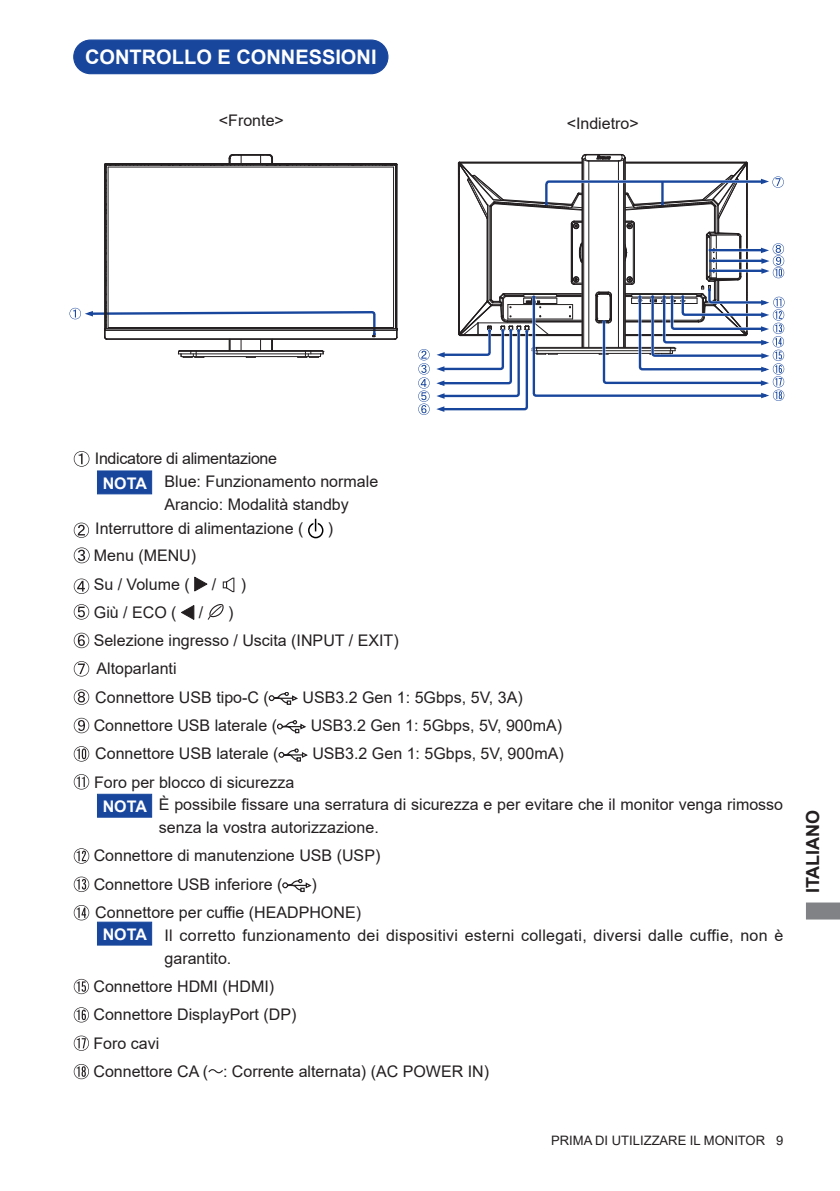
<style>
.page{position:relative;width:840px;height:1191px;background:#fff}
.page>*{position:absolute;margin:0;border:0;box-sizing:border-box;transform-origin:0 0}
.t1{font:700 20px "Arial";color:#fff}
.t2{font:700 18px "Arial";color:#231f20}
.t3{font:16px/28.4px "Arial";color:#231f20}
.t4{font:700 16px "Arial";color:#fff}
.t5{font:13px "Arial";color:#231f20}
</style>
<div class="page">
<svg style="left:806px;top:902px;width:33px;height:17px"></svg>
<div style="left:74px;top:40px;width:313px;height:34px;background:#18469d;border-radius:17px"></div>
<div style="left:73px;top:39px;width:315px;height:35px;border:1px solid #18469d;border-radius:17px"></div>
<div style="left:97px;top:471px;width:55px;height:23px;background:#18469d"></div>
<div style="left:97px;top:794px;width:55px;height:23px;background:#18469d;border:1px solid #18469d"></div>
<svg style="left:69px;top:154px;width:329px;height:204px"></svg>
<svg style="left:418px;top:154px;width:366px;height:261px"></svg>
<svg style="left:74px;top:451px;width:15px;height:16px"></svg>
<svg style="left:74px;top:522px;width:15px;height:16px"></svg>
<div style="left:308px;top:522px;width:15px;height:16px;border:1px solid #000;border-radius:50%"></div>
<svg style="left:313px;top:519px;width:4px;height:12px"></svg>
<svg style="left:314px;top:519px;width:2px;height:12px"></svg>
<svg style="left:74px;top:547px;width:15px;height:16px"></svg>
<svg style="left:74px;top:578px;width:15px;height:16px"></svg>
<svg style="left:194px;top:577px;width:13px;height:14px"></svg>
<svg style="left:222px;top:577px;width:13px;height:16px"></svg>
<svg style="left:223px;top:577px;width:11px;height:15px"></svg>
<svg style="left:74px;top:604px;width:15px;height:15px"></svg>
<svg style="left:181px;top:605px;width:13px;height:15px"></svg>
<svg style="left:207px;top:604px;width:16px;height:16px"></svg>
<svg style="left:74px;top:633px;width:15px;height:15px"></svg>
<svg style="left:74px;top:661px;width:15px;height:15px"></svg>
<svg style="left:74px;top:689px;width:15px;height:16px"></svg>
<svg style="left:269px;top:692px;width:29px;height:13px"></svg>
<svg style="left:74px;top:718px;width:15px;height:15px"></svg>
<svg style="left:277px;top:720px;width:29px;height:13px"></svg>
<svg style="left:74px;top:746px;width:15px;height:15px"></svg>
<svg style="left:278px;top:749px;width:30px;height:12px"></svg>
<svg style="left:74px;top:774px;width:15px;height:15px"></svg>
<svg style="left:74px;top:848px;width:15px;height:15px"></svg>
<svg style="left:74px;top:876px;width:15px;height:16px"></svg>
<svg style="left:282px;top:879px;width:29px;height:13px"></svg>
<svg style="left:74px;top:905px;width:15px;height:15px"></svg>
<svg style="left:74px;top:979px;width:15px;height:15px"></svg>
<svg style="left:74px;top:1007px;width:15px;height:15px"></svg>
<svg style="left:74px;top:1035px;width:15px;height:15px"></svg>
<svg style="left:74px;top:1064px;width:15px;height:15px"></svg>
<svg style="left:208px;top:1069px;width:15px;height:4px"></svg>
<div style="left:97px;top:922px;width:55px;height:23px;background:#18469d;border:1px solid #18469d"></div>
<p class="t1" style="left:85px;top:43px;width:293px">CONTROLLO E CONNESSIONI</p>
<p class="t3" style="left:219px;top:107px;width:66px">&lt;Fronte&gt;</p>
<p class="t3" style="left:566px;top:109px;width:74px">&lt;Indietro&gt;</p>
<p class="t3" style="left:164px;top:447px;width:215px;line-height:22.6px;text-indent:-70px">Indicatore di alimentazione<br>Blue: Funzionamento normale<br>Arancio: Modalità standby</p>
<p class="t3" style="left:95px;top:514px;width:210px">Interruttore di alimentazione (</p>
<p class="t3" style="left:328px;top:514px;width:7px">)</p>
<p class="t3" style="left:94px;top:540px;width:104px;line-height:29.6px">Menu (MENU)<br>Su / Volume (</p>
<p class="t4" style="left:103px;top:472px;width:46px">NOTA</p>
<p class="t3" style="left:212px;top:570px;width:6px">/</p>
<p class="t3" style="left:241px;top:570px;width:7px">)</p>
<p class="t3" style="left:94px;top:597px;width:84px">Giù / ECO (</p>
<p class="t3" style="left:199px;top:597px;width:6px">/</p>
<p class="t3" style="left:94px;top:597px;width:306px;text-indent:134px">)<br>Selezione ingresso / Uscita (INPUT / EXIT)<br>Altoparlanti<br>Connettore USB tipo-C (</p>
<p class="t3" style="left:302px;top:682px;width:221px">USB3.2 Gen 1: 5Gbps, 5V, 3A)</p>
<p class="t3" style="left:94px;top:711px;width:185px">Connettore USB laterale (</p>
<p class="t3" style="left:310px;top:711px;width:253px">USB3.2 Gen 1: 5Gbps, 5V, 900mA)</p>
<p class="t3" style="left:95px;top:739px;width:185px">Connettore USB laterale (</p>
<p class="t3" style="left:312px;top:739px;width:253px">USB3.2 Gen 1: 5Gbps, 5V, 900mA)</p>
<p class="t3" style="left:159px;top:770px;width:625px;line-height:22.6px;text-indent:-65px">Foro per blocco di sicurezza<br>È possibile fissare una serratura di sicurezza e per evitare che il monitor venga rimosso senza la vostra autorizzazione.</p>
<p class="t3" style="left:94px;top:841px;width:288px">Connettore di manutenzione USB (USP)<br>Connettore USB inferiore (</p>
<p class="t4" style="left:103px;top:795px;width:46px">NOTA</p>
<p class="t3" style="left:95px;top:870px;width:267px;text-indent:216px">)<br>Connettore per cuffie (HEADPHONE)</p>
<p class="t3" style="left:164px;top:923px;width:619px;line-height:22.6px">Il corretto funzionamento dei dispositivi esterni collegati, diversi dalle cuffie, non è garantito.</p>
<p class="t3" style="left:93px;top:972px;width:397px">Connettore HDMI (HDMI)<br>Connettore DisplayPort (DP)<br>Foro cavi<br>Connettore CA ( : Corrente alternata) (AC POWER IN)</p>
<p class="t4" style="left:103px;top:923px;width:46px">NOTA</p>
<p class="t5" style="left:551px;top:1131px;width:233px">PRIMA DI UTILIZZARE IL MONITOR 9</p>
<p class="t2" style="left:799px;top:893px;width:85px;rotate:-90deg">ITALIANO</p>
</div>
